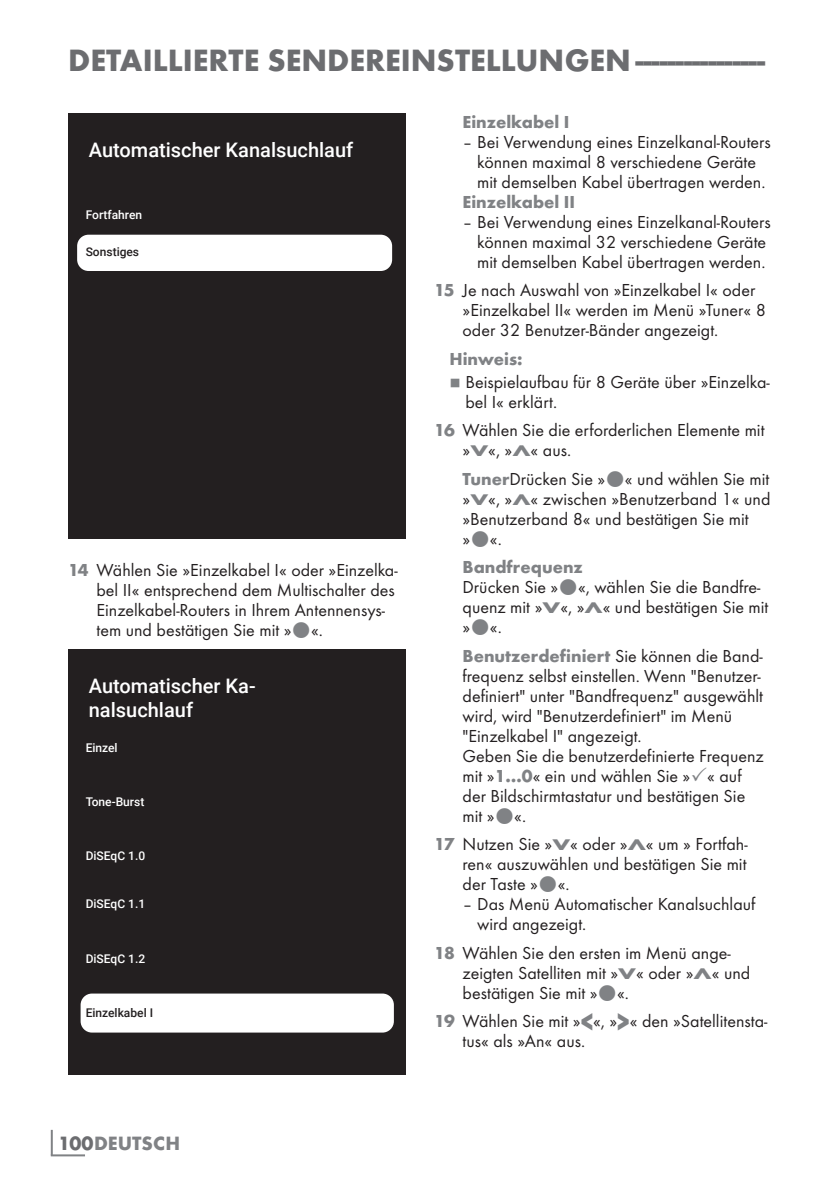
<style>
.page{position:relative;width:840px;height:1191px;background:#fff}
.page>*{position:absolute;margin:0;border:0;box-sizing:border-box;transform-origin:0 0}
.t1{font:700 32px "Futura TOT";color:#6c6d70}
.t2{font:500 20px/24px "Roboto";color:#fff}
.t3{font:700 20px "Futura TOT";color:#808285}
.t4{font:18px/20px "Futura TOT Boo";color:#231f20}
.t5{font:700 18px "Futura TOT";color:#808285}
.t6{font:500 12px "Roboto";color:#fff}
.t7{font:500 12px "Roboto";color:#231f20}
.t8{font:8px "Grund Son Se";color:#808285}
.s1{font-family:"Futura TOT";font-weight:700;color:#808285}
.s2{color:#6c6d70}
.s3{font-family:"Futura TOT";font-weight:700;font-size:16px;color:#808285}
.s4{font-family:"Futura TOT Boo";font-weight:400;color:#231f20}
.s5{font-family:"Futura TOT";font-weight:700;font-size:27.2px;color:#808285}
</style>
<div class="page">
<hr style="left:51px;top:1129px;width:2px;height:26px;background:#808285">
<hr style="left:51px;top:1154px;width:34px;height:2px;background:#808285">
<div style="left:68px;top:114px;width:337px;height:425px;background:#231f20"></div>
<div style="left:77px;top:235px;width:315px;height:36px;background:#fff;border-radius:11px"></div>
<div style="left:68px;top:649px;width:337px;height:426px;background:#231f20"></div>
<div style="left:81px;top:993px;width:312px;height:39px;background:#fff;border-radius:11px"></div>
<h1 class="t1" style="left:68px;top:40px;width:698px">DETAILLIERTE SENDEREINSTELLUNGEN-----------------</h1>
<p class="t2" style="left:89px;top:137px;width:266px">Automatischer Kanalsuchlauf</p>
<p class="t6" style="left:86px;top:206px;width:58px">Fortfahren</p>
<p class="t7" style="left:86px;top:243px;width:55px">Sonstiges</p>
<p class="t4" style="left:96px;top:560px;width:302px;text-indent:-28px"><span class="s1">14</span> Wählen Sie »Einzelkabel I« oder »Einzelka&shy;bel II« entsprechend dem Multischalter des Einzelkabel-Routers in Ihrem Antennensys&shy;tem und bestätigen Sie mit » «.</p>
<p class="t2" style="left:89px;top:673px;width:168px">Automatischer Ka&shy;nalsuchlauf</p>
<p class="t6" style="left:86px;top:739px;width:33px">Einzel</p>
<p class="t6" style="left:86px;top:793px;width:60px">Tone-Burst</p>
<p class="t6" style="left:86px;top:847px;width:61px">DiSEqC 1.0</p>
<p class="t6" style="left:86px;top:895px;width:61px">DiSEqC 1.1</p>
<p class="t6" style="left:86px;top:950px;width:61px">DiSEqC 1.2</p>
<p class="t7" style="left:86px;top:1004px;width:69px">Einzelkabel I</p>
<p class="t3" style="left:58px;top:1131px;width:123px"><span class="s2">100</span>DEUTSCH</p>
<p class="t5" style="left:462px;top:110px;width:108px">Einzelkabel I</p>
<p class="t4" style="left:462px;top:132px;width:309px;text-align:center">– Bei Verwendung eines Einzelkanal-Routers können maximal 8 verschiedene Geräte<br>mit demselben Kabel übertragen werden.</p>
<p class="t5" style="left:462px;top:190px;width:114px">Einzelkabel II</p>
<p class="t4" style="left:462px;top:211px;width:309px;text-align:center">– Bei Verwendung eines Einzelkanal-Routers können maximal 32 verschiedene Geräte mit demselben Kabel übertragen werden.</p>
<p class="t4" style="left:462px;top:280px;width:305px;text-indent:-28px"><span class="s1">15</span> Je nach Auswahl von »Einzelkabel I« oder »Einzelkabel II« werden im Menü »Tuner« 8 oder 32 Benutzer-Bänder angezeigt.</p>
<p class="t5" style="left:449px;top:347px;width:75px">Hinweis:</p>
<p class="t8" style="left:449px;top:378px;width:13px">7</p>
<p class="t4" style="left:465px;top:371px;width:306px">Beispielaufbau für 8 Geräte über »Einzelka&shy;bel I« erklärt.</p>
<p class="t4" style="left:462px;top:420px;width:303px;text-indent:-28px"><span class="s1">16</span> Wählen Sie die erforderlichen Elemente mit »<span class="s3">V</span>«, »<span class="s3">Λ</span>« aus.</p>
<p class="t4" style="left:462px;top:468px;width:309px"><span class="s1">Tuner</span>Drücken Sie » « und wählen Sie mit »<span class="s3">V</span>«, »<span class="s3">Λ</span>« zwischen »Benutzerband 1« und »Benutzerband 8« und bestätigen Sie mit<br>» «.</p>
<p class="t5" style="left:462px;top:556px;width:122px">Bandfrequenz</p>
<p class="t4" style="left:462px;top:577px;width:307px">Drücken Sie » «, wählen Sie die Bandfre&shy;quenz mit »<span class="s3">V</span>«, »<span class="s3">Λ</span>« und bestätigen Sie mit » «.</p>
<p class="t5" style="left:462px;top:644px;width:301px">Benutzerdefiniert <span class="s4">Sie können die Band-</span></p>
<p class="t4" style="left:462px;top:665px;width:302px">frequenz selbst einstellen. Wenn "Benutzer&shy;definiert" unter "Bandfrequenz" ausgewählt wird, wird "Benutzerdefiniert" im Menü "Einzelkabel I" angezeigt.<br>Geben Sie die benutzerdefinierte Frequenz mit »<span class="s1">1…0</span>« ein und wählen Sie » « auf der Bildschirmtastatur und bestätigen Sie mit » «.</p>
<p class="t4" style="left:462px;top:834px;width:286px;text-align:justify;text-indent:-28px"><span class="s1">17</span> Nutzen Sie »<span class="s3">V</span>« oder »<span class="s3">Λ</span>« um » Fortfah&shy;ren« auszuwählen und bestätigen Sie mit der Taste » «.</p>
<p class="t4" style="left:477px;top:894px;width:279px;text-indent:-15px">– Das Menü Automatischer Kanalsuchlauf wird angezeigt.</p>
<p class="t4" style="left:462px;top:942px;width:289px;text-indent:-28px"><span class="s1">18</span> Wählen Sie den ersten im Menü ange&shy;zeigten Satelliten mit »<span class="s3">V</span>« oder »<span class="s3">Λ</span>« und bestätigen Sie mit » «.</p>
<p class="t4" style="left:462px;top:1011px;width:306px;text-indent:-28px"><span class="s1">19</span> Wählen Sie mit »<span class="s5">&lt;</span>«, »<span class="s5">&gt;</span>« den »Satellitensta&shy;tus« als »An« aus.</p>
</div>
